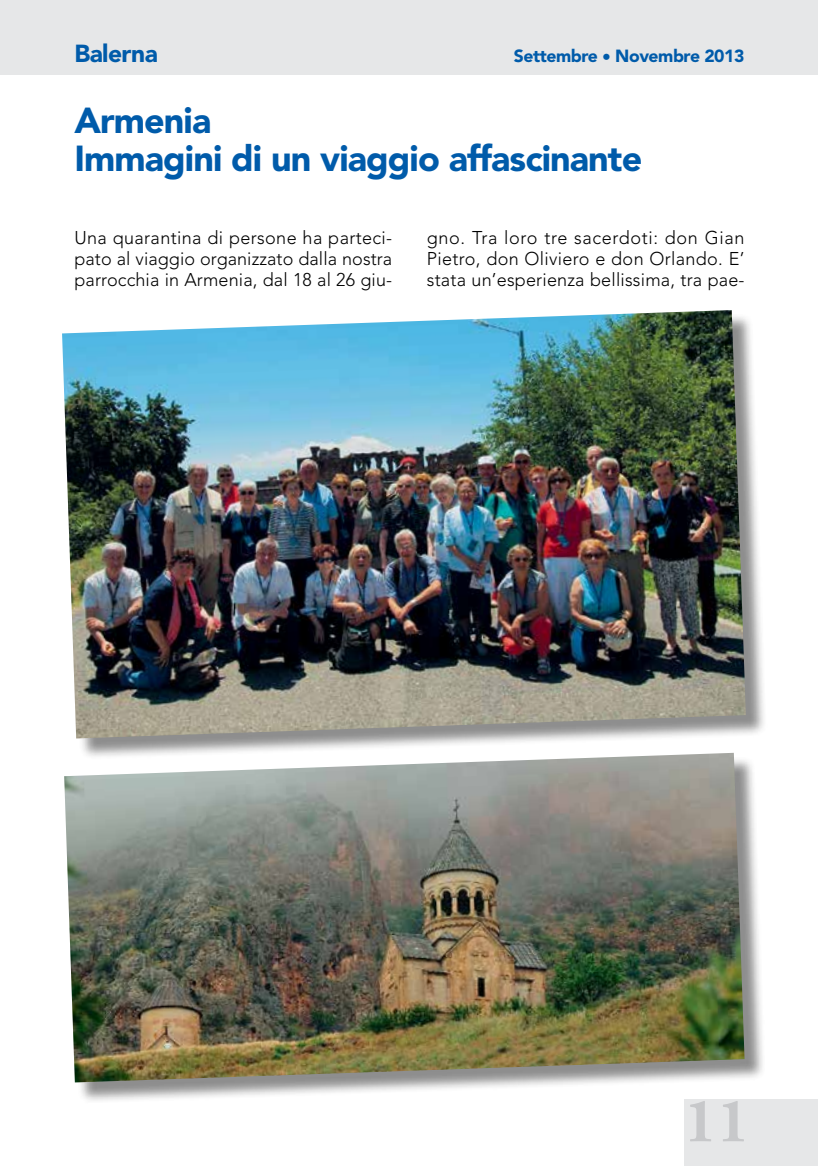
<style>
.page{position:relative;width:819px;height:1166px;background:#fff}
.page>*{position:absolute;margin:0;border:0;box-sizing:border-box;transform-origin:0 0}
.t1{font:700 63px "Adobe Garamond Pro";color:#c7c8ca}
.t2{font:900 35.88px/38.5px "Avenir";letter-spacing:-.025em;color:#005baa}
.t3{font:900 24.5px "Avenir";letter-spacing:-.025em;color:#005baa}
.t4{font:300 18.38px/21px "Avenir";letter-spacing:.01em;color:#000;text-align:justify}
.t5{font:900 17.5px "Avenir";letter-spacing:-.025em;color:#005baa}
</style>
<div class="page">
<div style="left:685px;top:1099px;width:132px;height:67px;background:#e6e7e8"></div>
<div style="left:0;top:0;width:817px;height:74px;background:#e6e7e8"></div>
<div style="left:65px;top:313px;width:702px;height:447px;background:#000;opacity:.45"></div>
<img style="left:62px;top:310px;width:683px;height:428px">
<div style="left:67px;top:756px;width:698px;height:348px;background:#000;opacity:.45"></div>
<img style="left:64px;top:753px;width:680px;height:329px">
<h3 class="t3" style="left:74px;top:38px;width:85px">Balerna</h3>
<p class="t5" style="left:514px;top:45px;width:232px">Settembre • Novembre 2013</p>
<h2 class="t2" style="left:74px;top:101px;width:569px">Armenia<br>Immagini di un viaggio affascinante</h2>
<p class="t4" style="left:74px;top:227px;width:319px">Una quarantina di persone ha parteci&shy;pato al viaggio organizzato dalla nostra parrocchia in Armenia, dal 18 al 26 giu-</p>
<p class="t4" style="left:427px;top:227px;width:319px">gno. Tra loro tre sacerdoti: don Gian Pietro, don Oliviero e don Orlando. E’ stata un’esperienza bellissima, tra pae-</p>
<h1 class="t1" style="left:684px;top:1084px;width:67px">11</h1>
</div>
